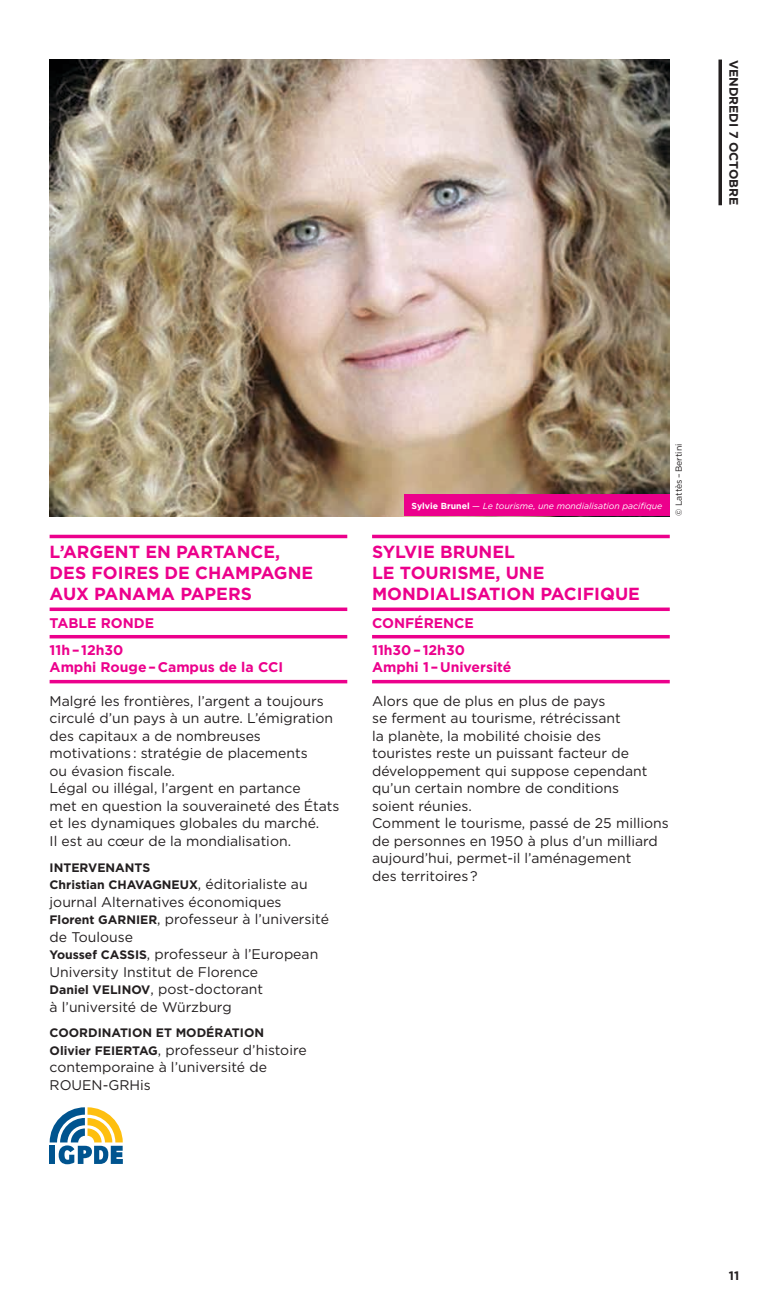
<style>
.page{position:relative;width:769px;height:1315px;background:#fff}
.page>*{position:absolute;margin:0;border:0;box-sizing:border-box;transform-origin:0 0}
.t1{font:700 17.5px "Gotham";color:#ec008c}
.t2{font:14px/17.5px "Gotham";color:#231f20}
.t3{font:700 14px/27.5px "Gotham";color:#ec008c}
.t4{font:700 12.25px/17.5px "Gotham";color:#231f20}
.t5{font:italic 8.75px "Gotham";color:#fff}
.t6{font:8.75px "Gotham";color:#231f20}
.s1{font-weight:400;font-size:14px}
.s2{font-weight:700;font-size:12.25px}
.s3{font-weight:700;font-style:normal}
.s4{font-style:normal}
</style>
<div class="page">
<svg style="left:718px;top:60px;width:4px;height:145px"></svg>
<img style="left:50px;top:60px;width:620px;height:456px">
<hr style="left:50px;top:535px;width:297px;height:3px;background:#ec008c">
<svg style="left:50px;top:607px;width:297px;height:4px"></svg>
<hr style="left:50px;top:635px;width:297px;height:3px;background:#ec008c">
<hr style="left:50px;top:680px;width:297px;height:3px;background:#ec008c">
<svg style="left:50px;top:1107px;width:73px;height:57px"></svg>
<hr style="left:372px;top:535px;width:298px;height:3px;background:#ec008c">
<svg style="left:372px;top:607px;width:298px;height:4px"></svg>
<hr style="left:372px;top:635px;width:298px;height:3px;background:#ec008c">
<hr style="left:372px;top:680px;width:298px;height:3px;background:#ec008c">
<div style="left:404px;top:494px;width:266px;height:22px;background:#ec008c"></div>
<p class="t4" style="left:742px;top:60px;width:146px;rotate:90deg">VENDREDI 7 OCTOBRE</p>
<p class="t1" style="left:50px;top:540px;width:28px">L’ARGENT</p>
<p class="t1" style="left:145px;top:540px;width:44px">EN PARTANCE</p>
<p class="t1" style="left:275px;top:540px;width:7px">,</p>
<p class="t1" style="left:50px;top:561px;width:13px">DES</p>
<p class="t1" style="left:91px;top:561px;width:12px">FOIRES</p>
<p class="t1" style="left:165px;top:561px;width:58px">DE CHAMPAGNE</p>
<p class="t1" style="left:50px;top:582px;width:70px">AU X PANAMA</p>
<p class="t1" style="left:180px;top:582px;width:24px">PAPERS</p>
<p class="t3" style="left:50px;top:609px;width:106px">TABLE RONDE<br>11H – 12H30</p>
<p class="t3" style="left:50px;top:653px;width:235px">AMPHI ROUGE – CAMPUS DE LA CCI</p>
<p class="t2" style="left:50px;top:692px;width:291px">Malgré les frontières, l’argent a toujours circulé d’un pays à un autre. L’émigration des capitaux a de nombreuses motivations : stratégie de placements<br>ou évasion fiscale.<br>Légal ou illégal, l’argent en partance<br>met en question la souveraineté des États et les dynamiques globales du marché.<br>Il est au cœur de la mondialisation.</p>
<p class="t4" style="left:50px;top:858px;width:260px">INTERVENANTS<br>CHRISTIAN CHAVAGNEUX<span class="s1">, éditorialiste au</span></p>
<p class="t2" style="left:50px;top:892px;width:281px">journal Alternatives économiques<br><span class="s2">FLORENT GARNIER</span>, professeur à l’université de Toulouse<br><span class="s2">YOUSSEF CASSIS</span>, professeur à l’European<br>University Institut de Florence<br><span class="s2">DANIEL VELINOV</span>, post-doctorant<br>à l’université de Würzburg</p>
<p class="t4" style="left:50px;top:1024px;width:19px">COORDINATION</p>
<p class="t4" style="left:156px;top:1024px;width:30px">ET MODÉRATION</p>
<p class="t2" style="left:50px;top:1040px;width:259px"><span class="s2">OLIVIER FEIERTAG</span>, professeur d’histoire contemporaine à l’université de<br>ROUEN-GRHis</p>
<p class="t5" style="left:411px;top:500px;width:252px"><span class="s3">SYLVIE BRUNEL</span> <span class="s4">—</span> Le tourisme, une mondialisation pacifique</p>
<p class="t6" style="left:673px;top:516px;width:74px;rotate:-90deg">© Lattès – Bertini</p>
<p class="t1" style="left:372px;top:540px;width:22px">SYLVIE</p>
<p class="t1" style="left:440px;top:540px;width:76px">BRUNEL</p>
<p class="t1" style="left:372px;top:561px;width:41px">LE TOURISME</p>
<p class="t1" style="left:495px;top:561px;width:24px">, UNE</p>
<p class="t1" style="left:372px;top:582px;width:13px">MONDIALISATION</p>
<p class="t1" style="left:540px;top:582px;width:12px">PACIFIQUE</p>
<p class="t3" style="left:372px;top:609px;width:103px">CONFÉRENCE<br>11H30 – 12H30</p>
<p class="t3" style="left:372px;top:653px;width:141px">AMPHI 1 – UNIVERSITÉ</p>
<p class="t2" style="left:372px;top:692px;width:298px">Alors que de plus en plus de pays<br>se ferment au tourisme, rétrécissant<br>la planète, la mobilité choisie des<br>touristes reste un puissant facteur de développement qui suppose cependant qu’un certain nombre de conditions<br>soient réunies.<br>Comment le tourisme, passé de 25 millions de personnes en 1950 à plus d’un milliard aujourd’hui, permet-il l’aménagement<br>des territoires ?</p>
<p class="t4" style="left:729px;top:1267px;width:12px">11</p>
</div>
